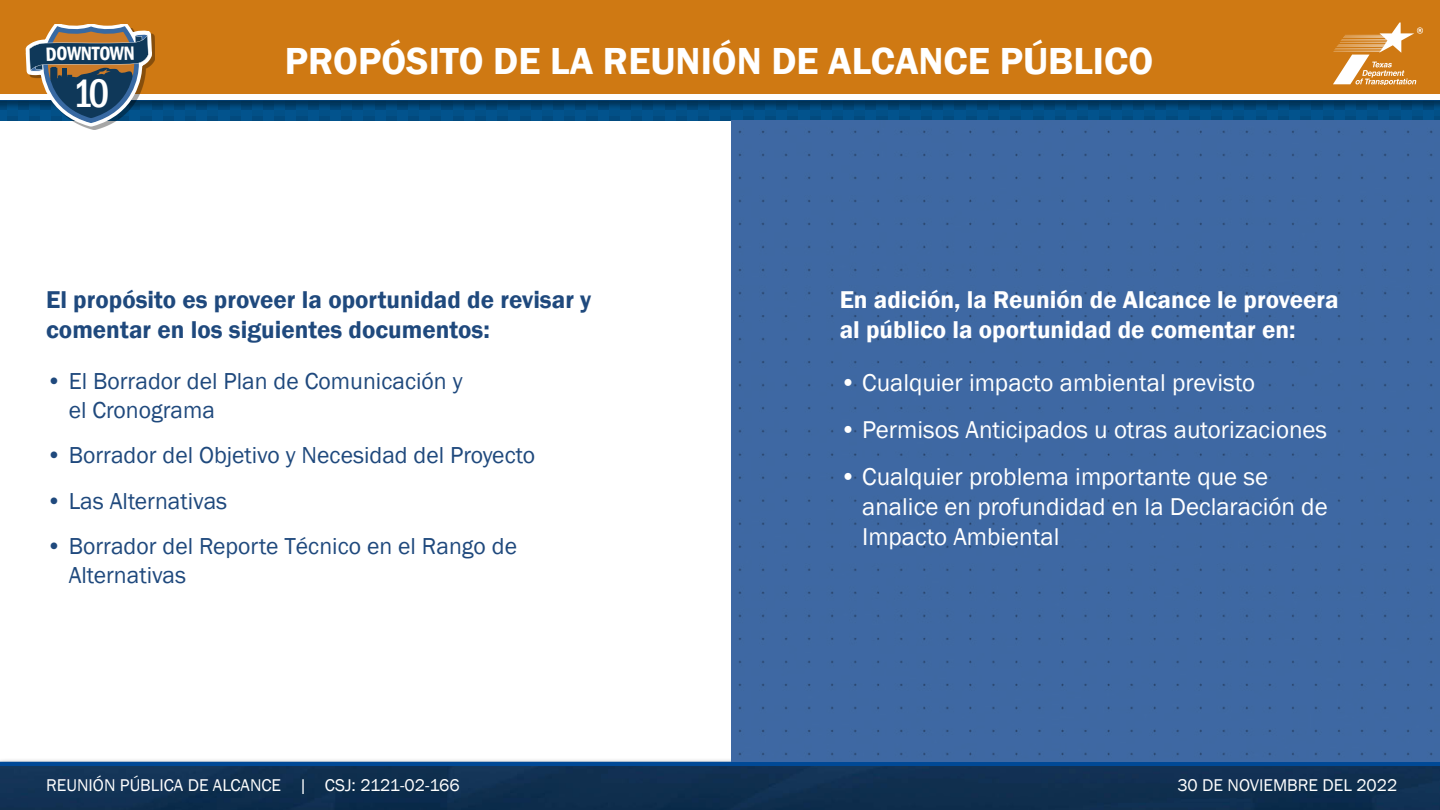
<style>
.page{position:relative;width:1440px;height:810px;background:#fff}
.page>*{position:absolute;margin:0;border:0;box-sizing:border-box;transform-origin:0 0}
.t1{font:500 condensed 40.88px "Franklin Gothic";color:#fff}
.t2{font:600 38.75px "Franklin Gothic";color:#fff}
.t3{font:25px/30px "Franklin Gothic";color:#fff}
.t4{font:600 25px/30px "Franklin Gothic";color:#1f497d}
.t5{font:600 25px/30px "Franklin Gothic";color:#fff}
.t6{font:23.75px/28.5px "Franklin Gothic";color:#1f497d}
.t7{font:600 condensed 19.75px "Franklin Gothic";color:#fff}
.t8{font:17.5px "Franklin Gothic";color:#fff}
</style>
<div class="page">
<div style="left:0;top:0;width:1440px;height:94px;background:#cf7913"></div>
<img style="left:0;top:110px;width:1440px;height:11px">
<div style="left:0;top:100px;width:1440px;height:10px;background:#000;opacity:.65"></div>
<hr style="left:0;top:100px;width:1440px;height:1px;background:#004996">
<svg style="left:1333px;top:22px;width:90px;height:62px"></svg>
<div style="left:0;top:758px;width:1440px;height:19px;background:#000;opacity:.65"></div>
<div style="left:0;top:762px;width:1440px;height:5px;background:#004996"></div>
<img style="left:0;top:767px;width:1440px;height:43px">
<div style="left:731px;top:121px;width:709px;height:641px;background:#406ba3"></div>
<svg style="left:22px;top:25px;width:133px;height:104px"></svg>
<p class="t7" style="left:67px;top:41px;width:45px">WNTO</p>
<h1 class="t1" style="left:72px;top:66px;width:39px">10</h1>
<p class="t2" style="left:285px;top:37px;width:870px">PROPÓSITO DE LA REUNIÓN DE ALCANCE PÚBLICO</p>
<p class="t4" style="left:46px;top:285px;width:547px">El propósito es proveer la oportunidad de revisar y comentar en los siguientes documentos:</p>
<p class="t6" style="left:69px;top:368px;width:395px;text-indent:-22px">• El Borrador del Plan de Comunicación y el Cronograma</p>
<p class="t6" style="left:46px;top:442px;width:490px">• Borrador del Objetivo y Necesidad del Proyecto</p>
<p class="t6" style="left:46px;top:487px;width:183px">• Las Alternativas</p>
<p class="t6" style="left:69px;top:532px;width:450px;text-indent:-22px">• Borrador del Reporte Técnico en el Rango de<br>Alternativas</p>
<p class="t5" style="left:840px;top:285px;width:501px">En adición, la Reunión de Alcance le proveera al público la oportunidad de comentar en:</p>
<p class="t3" style="left:840px;top:368px;width:417px">• Cualquier impacto ambiental previsto</p>
<p class="t3" style="left:840px;top:415px;width:489px">• Permisos Anticipados u otras autorizaciones</p>
<p class="t3" style="left:862px;top:462px;width:467px;text-indent:-22px">• Cualquier problema importante que se analice en profundidad en la Declaración de<br>Impacto Ambiental</p>
<p class="t8" style="left:46px;top:774px;width:415px">REUNIÓN PÚBLICA DE ALCANCE | CSJ: 2121-02-166</p>
<p class="t8" style="left:1177px;top:774px;width:222px">30 DE NOVIEMBRE DEL 2022</p>
</div>
